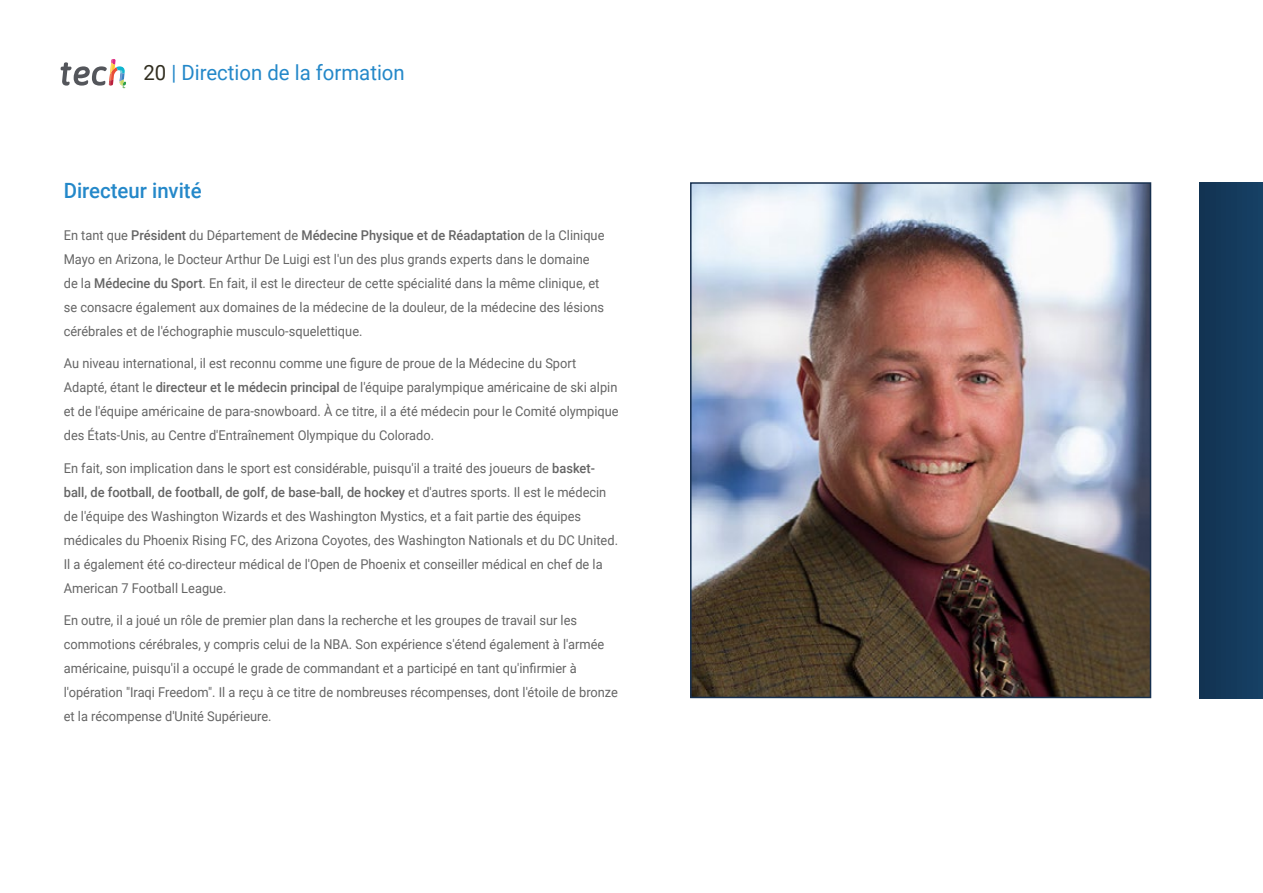
<style>
.page{position:relative;width:1263px;height:893px;background:#fff}
.page>*{position:absolute;margin:0;border:0;box-sizing:border-box;transform-origin:0 0}
.t1{font:21px "Roboto";color:#2488c9}
.t2{font:500 21px "Roboto";color:#2488c9}
.t3{font:13.5px/24px "Roboto";color:#656565;scale:.95 1}
.s1{color:#312e20}
.s2{font-weight:500}
</style>
<div class="page">
<img style="left:693px;top:185px;width:455px;height:510px">
<div style="left:690px;top:182px;width:461px;height:516px;border:2px solid #17304f"></div>
<div style="left:1199px;top:182px;width:64px;height:516px;background:#14395b"></div>
<svg style="left:61px;top:59px;width:65px;height:29px"></svg>
<h1 class="t1" style="left:144px;top:57px;width:263px"><span class="s1">20</span> | Direction de la formation</h1>
<h1 class="t2" style="left:64px;top:176px;width:139px">Directeur invité</h1>
<p class="t3" style="left:64px;top:222px;width:571px">En tant que <span class="s2">Président</span> du Département de <span class="s2">Médecine Physique et de Réadaptation</span> de la Clinique Mayo en Arizona, le Docteur Arthur De Luigi est l'un des plus grands experts dans le domaine de la <span class="s2">Médecine du Sport</span>. En fait, il est le directeur de cette spécialité dans la même clinique, et se consacre également aux domaines de la médecine de la douleur, de la médecine des lésions cérébrales et de l'échographie musculo-squelettique.</p>
<p class="t3" style="left:64px;top:351px;width:586px">Au niveau international, il est reconnu comme une figure de proue de la Médecine du Sport Adapté, étant le <span class="s2">directeur et le médecin principal</span> de l'équipe paralympique américaine de ski alpin et de l'équipe américaine de para-snowboard. À ce titre, il a été médecin pour le Comité olympique des États-Unis, au Centre d'Entraînement Olympique du Colorado.</p>
<p class="t3" style="left:64px;top:455px;width:585px">En fait, son implication dans le sport est considérable, puisqu'il a traité des joueurs de <span class="s2">basket&shy;ball, de football, de football, de golf, de base-ball, de hockey</span> et d'autres sports. Il est le médecin de l'équipe des Washington Wizards et des Washington Mystics, et a fait partie des équipes médicales du Phoenix Rising FC, des Arizona Coyotes, des Washington Nationals et du DC United.<br>Il a également été co-directeur médical de l'Open de Phoenix et conseiller médical en chef de la American 7 Football League.</p>
<p class="t3" style="left:64px;top:608px;width:585px">En outre, il a joué un rôle de premier plan dans la recherche et les groupes de travail sur les commotions cérébrales, y compris celui de la NBA. Son expérience s'étend également à l'armée américaine, puisqu'il a occupé le grade de commandant et a participé en tant qu'infirmier à l'opération "Iraqi Freedom". Il a reçu à ce titre de nombreuses récompenses, dont l'étoile de bronze et la récompense d'Unité Supérieure.</p>
</div>
